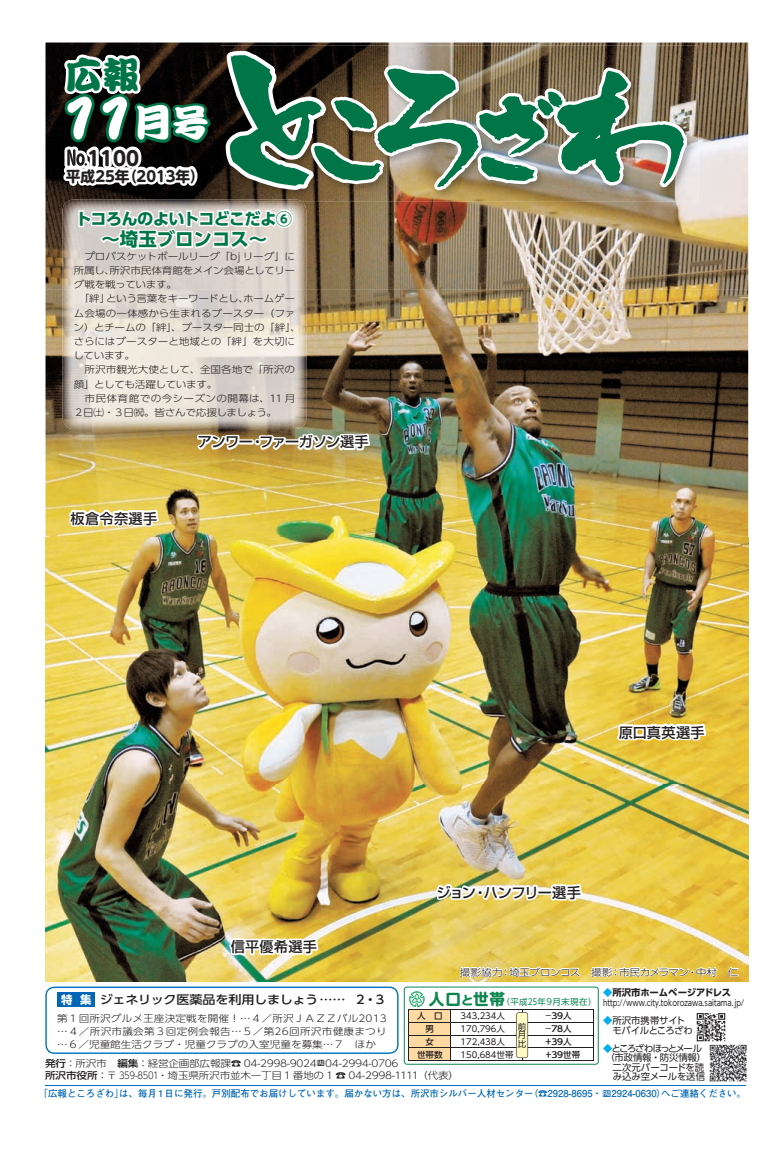
<style>
.page{position:relative;width:774px;height:1151px;background:#fff}
.page>*{position:absolute;margin:0;border:0;box-sizing:border-box;transform-origin:0 0}
.t1{font:53.1px "DFP Kan Tei Ryu CID W11";color:#fff}
.t2{font:37.7px "DFP Kan Tei Ryu CID W11";color:#fff}
.t3{font:37.1px "DFP Kan Tei Ryu CID W11";color:#007648}
.t4{font:700 19.7px "UD Shin M Go Pro";color:#231f20}
.t5{font:700 18.4px "UD Shin Go Pro";color:#007648}
.t6{font:700 16.3px "UD Shin Go Pro";letter-spacing:-.045em;color:#007648}
.t7{font:700 15.6px "UD Shin M Go Pro";color:#0d8750}
.t8{font:700 14.7px "UD Shin M Go Pro";color:#231f20}
.t9{font:500 14.2px "Shin Go Pro";color:#231f20}
.t10{font:500 14.2px "Shin Go Pro";letter-spacing:-.04em;color:#231f20}
.t11{font:500 14.2px "Shin Go Pro";letter-spacing:-.025em;color:#231f20}
.t12{font:500 11.8px "UD Shin Go Pro";letter-spacing:-.02em;color:#231f20;scale:1.11 1}
.t13{font:700 11.3px "UD Shin Go Pro";color:#fff}
.t14{font:300 9.6px/14.2px "UD Shin Go Pro";letter-spacing:-.02em;color:#231f20;scale:1.11 1}
.t15{font:700 9.6px "Futo Go B101 Pro";color:#0166b3}
.t16{font:300 9.6px/14.2px "UD Shin Go Pro";letter-spacing:.025em;color:#231f20;scale:1.11 1}
.t17{font:300 9.6px "UD Shin Go Pro";letter-spacing:-.055em;color:#231f20;scale:1.11 1}
.t18{font:300 9.6px "UD Shin Go Pro";letter-spacing:-.04em;color:#231f20;scale:1.11 1}
.t19{font:9.4px/9.4px "UD Shin Go Pro";letter-spacing:-.02em;color:#231f20}
.t20{font:700 9.4px "UD Shin Go Pro";letter-spacing:-.01em;color:#231f20}
.t21{font:9.4px "UD Shin Go Pro";letter-spacing:-.14em;color:#231f20}
.t22{font:9.4px "UD Shin Go Pro";color:#231f20}
.t23{font:8.5px/8.5px "UD Shin Go Pro";color:#231f20;text-align:justify}
.t24{font:8.5px "UD Shin Go Pro";color:#231f20;scale:.82 1}
.t25{font:500 8.5px "UD Shin Go Pro";color:#231f20;scale:1.4 1}
.t26{font:8.5px "UD Shin Go Pro";letter-spacing:.05em;color:#0d8750}
.t27{font:500 8.5px "UD Shin Go Pro";color:#231f20}
.s1{font-size:12.4px}
.s2{color:#00aeef}
.s3{font-family:"UD Reimin Pro";font-weight:700;font-size:11.5px}
.s4{font-family:"UD Shin M Go Pro"}
.s5{font-weight:500}
</style>
<div class="page">
<img style="left:46px;top:43px;width:702px;height:938px">
<svg style="left:197px;top:433px;width:173px;height:17px"></svg>
<svg style="left:436px;top:884px;width:146px;height:17px"></svg>
<svg style="left:617px;top:723px;width:89px;height:18px"></svg>
<svg style="left:229px;top:938px;width:89px;height:17px"></svg>
<svg style="left:69px;top:509px;width:90px;height:18px"></svg>
<img style="left:220px;top:45px;width:478px;height:157px">
<svg style="left:226px;top:51px;width:461px;height:139px;background:#658268"></svg>
<svg style="left:63px;top:55px;width:147px;height:131px"></svg>
<svg style="left:460px;top:966px;width:120px;height:11px"></svg>
<svg style="left:591px;top:967px;width:126px;height:10px"></svg>
<svg style="left:727px;top:967px;width:12px;height:10px"></svg>
<svg style="left:45px;top:986px;width:353px;height:68px"></svg>
<svg style="left:404px;top:986px;width:195px;height:79px"></svg>
<hr style="left:45px;top:1085px;width:701px;height:1px;background:#0072bc">
<img style="left:696px;top:1013px;width:30px;height:29px">
<img style="left:709px;top:1044px;width:37px;height:37px">
<div style="left:57px;top:992px;width:38px;height:15px;background:#0166b3"></div>
<img style="left:63px;top:199px;width:243px;height:230px">
<img style="left:220px;top:199px;width:82px;height:3px">
<svg style="left:77px;top:207px;width:218px;height:45px"></svg>
<h3 class="t3" style="left:65px;top:54px;width:76px">広報</h3>
<h1 class="t1" style="left:57px;top:92px;width:81px">11</h1>
<h3 class="t8" style="left:66px;top:164px;width:140px">平成25 （年 2013年(</h3>
<h2 class="t2" style="left:134px;top:103px;width:77px">月号</h2>
<h3 class="t4" style="left:87px;top:142px;width:54px">1100</h3>
<h3 class="t6" style="left:75px;top:205px;width:218px">トコろんのよいトコどこだよ6</h3>
<h3 class="t5" style="left:102px;top:224px;width:167px">～埼玉ブロンコス~</h3>
<p class="t14" style="left:84px;top:249px;width:191px;text-align:right">プロバスケットボールリーグ「bj リーグ」に所沢市民体育館をメイン会場としてリー</p>
<p class="t14" style="left:74px;top:263px;width:39px">所属し、</p>
<p class="t18" style="left:74px;top:277px;width:95px">グ戦を戦っています。</p>
<p class="t14" style="left:106px;top:291px;width:172px">という言葉をキーワードとしホームゲー</p>
<p class="t14" style="left:238px;top:291px;width:11px">、</p>
<p class="t14" style="left:73px;top:291px;width:206px;text-indent:5px">「絆」<br>ム会場の一体感から生まれるブースター（ファン）とチームの「絆」、ブースター同士の「絆、「さらにはブースターと地域との「絆」を大切にしています。</p>
<p class="t14" style="left:74px;top:362px;width:201px;text-indent:11px">所沢市観光大使として、全国各地で「所沢の顔」としても活躍しています。</p>
<p class="t16" style="left:73px;top:391px;width:201px;text-indent:11px">市民体育館での今シーズンの開幕は、11 月<br>２日㈯・３日㈷。皆さんで応援しましょう。</p>
<h3 class="t9" style="left:71px;top:506px;width:88px">板倉令奈選手</h3>
<h3 class="t10" style="left:198px;top:430px;width:172px">アンワーファーガソン選手</h3>
<h3 class="t9" style="left:250px;top:430px;width:16px">・</h3>
<h3 class="t9" style="left:231px;top:935px;width:88px">信平優希選手</h3>
<h3 class="t9" style="left:619px;top:720px;width:88px">原口真英選手</h3>
<h3 class="t9" style="left:436px;top:881px;width:41px">ジョン</h3>
<h3 class="t11" style="left:484px;top:881px;width:98px">ハンフリー選手</h3>
<h3 class="t9" style="left:473px;top:881px;width:16px">・</h3>
<p class="t17" style="left:509px;top:964px;width:95px">埼玉ブロンコス　撮影</p>
<p class="t14" style="left:460px;top:964px;width:40px">撮影協力</p>
<p class="t14" style="left:696px;top:964px;width:40px">中村　仁</p>
<p class="t17" style="left:619px;top:964px;width:65px">市民カメラマン</p>
<p class="t14" style="left:500px;top:964px;width:11px">：</p>
<p class="t14" style="left:610px;top:964px;width:11px">：</p>
<p class="t14" style="left:687px;top:964px;width:11px">・</p>
<h3 class="t7" style="left:429px;top:986px;width:78px">人口<span class="s1">と</span>世帯</h3>
<p class="t20" style="left:603px;top:984px;width:130px"><span class="s2">◆</span>所沢市ホームページアドレス</p>
<p class="t25" style="left:545px;top:1009px;width:20px">‒39人</p>
<p class="t12" style="left:57px;top:990px;width:261px"><span class="s3">　　　</span>ジェネリック医薬品を利用しましょう......</p>
<p class="t14" style="left:57px;top:1012px;width:298px;line-height:12.8px;text-align:justify">第１回所沢グルメ王座決定戦を開催！…４／所沢ＪＡＺＺバル2013 …４／所沢市議会<span class="s4">第３回</span>定例会報告…５／第26回所沢市健康まつり…６／児童館生活クラブ・児童クラブの入室児童を募集…７　ほか</p>
<p class="t13" style="left:80px;top:990px;width:13px">集</p>
<p class="t12" style="left:354px;top:990px;width:13px">２</p>
<p class="t12" style="left:374px;top:990px;width:13px">３</p>
<p class="t13" style="left:61px;top:990px;width:13px">特</p>
<p class="t26" style="left:501px;top:995px;width:97px">（平成25年9月末現在）</p>
<p class="t12" style="left:364px;top:990px;width:13px">・</p>
<p class="t24" style="left:603px;top:996px;width:174px">http://www.city.tokorozawa.saitama j p. /</p>
<p class="t27" style="left:417px;top:1009px;width:27px">人　口</p>
<p class="t23" style="left:452px;top:1011px;width:54px">　343,234人</p>
<p class="t19" style="left:603px;top:1016px;width:91px"><span class="s2">◆</span>所沢市携帯サイト　モバイルところざわ</p>
<p class="t21" style="left:603px;top:1041px;width:100px"><span class="s2">◆</span>ところざわほっとメール</p>
<p class="t19" style="left:603px;top:1053px;width:105px">　（市政情報・防災情報(</p>
<p class="t19" style="left:612px;top:1062px;width:93px">二次元バーコードを読</p>
<p class="t22" style="left:613px;top:1069px;width:94px">み込み空メールを送信</p>
<p class="t23" style="left:518px;top:1022px;width:10px">前月比</p>
<p class="t25" style="left:545px;top:1022px;width:20px">‒78人</p>
<p class="t23" style="left:452px;top:1024px;width:54px">　170,796人</p>
<p class="t27" style="left:425px;top:1022px;width:10px">男</p>
<p class="t27" style="left:425px;top:1035px;width:10px">女</p>
<p class="t25" style="left:545px;top:1035px;width:20px">+39人</p>
<p class="t23" style="left:452px;top:1037px;width:54px">　172,438人</p>
<p class="t27" style="left:417px;top:1047px;width:27px">世帯数</p>
<p class="t25" style="left:545px;top:1047px;width:26px">+39世帯</p>
<p class="t23" style="left:452px;top:1050px;width:63px">　150,684世帯</p>
<p class="t14" style="left:45px;top:1056px;width:320px"><span class="s5">発行</span>：所沢市　<span class="s5">編集</span>：経営企画部広報課☎ 04-2998-9024 04-2994-0706</p>
<p class="t14" style="left:45px;top:1068px;width:338px"><span class="s5">所沢市役所</span>：〒 359-8501・埼玉県所沢市並木一丁目 1 番地の 1 ☎ 04-2998-1111</p>
<p class="t14" style="left:417px;top:1068px;width:39px">（代表(</p>
<p class="t15" style="left:39px;top:1085px;width:496px">「広報ところざわは」、毎月1 日に発行。戸別配布でお届けしています。届かない方は、所沢市シルバー人材センター</p>
<p class="t15" style="left:529px;top:1085px;width:75px">（☎2928-8695・</p>
<p class="t15" style="left:611px;top:1085px;width:56px">2924-0630）</p>
<p class="t15" style="left:661px;top:1085px;width:86px">へご連絡ください。</p>
</div>
